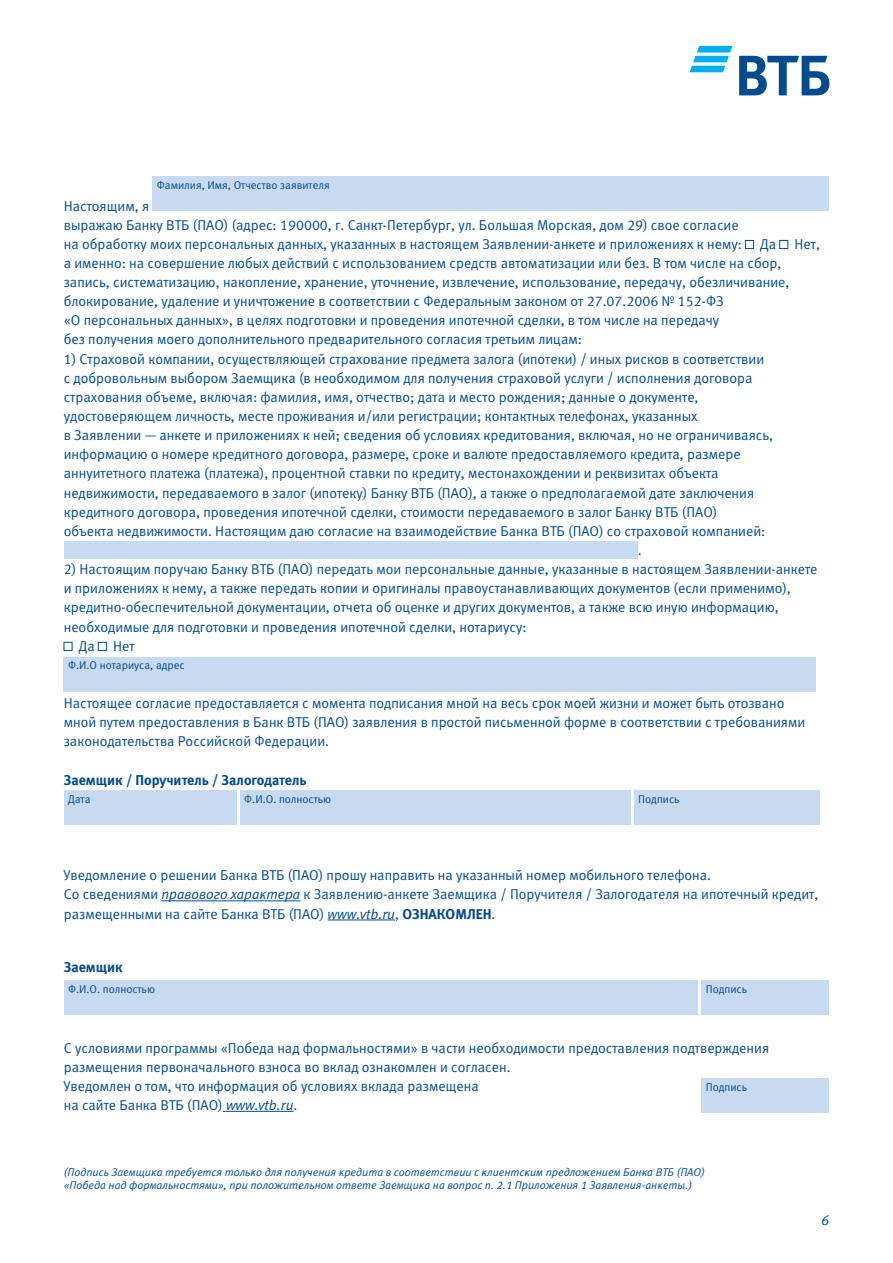
<style>
.page{position:relative;width:893px;height:1263px;background:#fff}
.page>*{position:absolute;margin:0;border:0;box-sizing:border-box;transform-origin:0 0}
.t1{font:14.25px/19.2px "Meta Normal Cyr LF";color:#004b8d}
.t2{font:14.25px "Meta Bold Cyr LF";color:#004b8d}
.t3{font:italic 14.25px "Meta Normal Cyr LF";color:#004b8d}
.t4{font:italic 11.25px/13.5px "Meta Normal Cyr LF";color:#004b8d}
.t5{font:11.25px "Meta Normal Cyr LF";color:#004b8d}
.s1{font-style:italic}
.s2{font-family:"Meta Bold Cyr LF"}
</style>
<div class="page">
<svg style="left:690px;top:46px;width:42px;height:26px"></svg>
<svg style="left:739px;top:56px;width:90px;height:39px"></svg>
<hr style="left:161px;top:900px;width:139px;height:1px;background:#004b8d">
<hr style="left:328px;top:919px;width:67px;height:1px;background:#004b8d">
<hr style="left:223px;top:1111px;width:70px;height:1px;background:#004b8d">
<div style="left:64px;top:980px;width:633px;height:34px;background:#c7daf0"></div>
<div style="left:702px;top:980px;width:127px;height:34px;background:#c7daf0"></div>
<div style="left:702px;top:1079px;width:127px;height:34px;background:#c7daf0"></div>
<div style="left:153px;top:176px;width:676px;height:34px;background:#c7daf0"></div>
<div style="left:745px;top:240px;width:9px;height:9px;border:1px solid #004b8d"></div>
<div style="left:779px;top:240px;width:9px;height:9px;border:1px solid #004b8d"></div>
<div style="left:64px;top:541px;width:574px;height:17px;background:#c7daf0"></div>
<div style="left:64px;top:642px;width:8px;height:9px;border:1px solid #004b8d"></div>
<div style="left:98px;top:642px;width:9px;height:9px;border:1px solid #004b8d"></div>
<div style="left:64px;top:657px;width:752px;height:34px;background:#c7daf0"></div>
<div style="left:64px;top:791px;width:173px;height:34px;background:#c7daf0"></div>
<div style="left:240px;top:791px;width:391px;height:34px;background:#c7daf0"></div>
<div style="left:634px;top:791px;width:186px;height:34px;background:#c7daf0"></div>
<p class="t5" style="left:157px;top:179px;width:174px">Фамилия, Имя, Отчество заявителя</p>
<p class="t1" style="left:64px;top:215px;width:680px">выражаю Банку ВТБ (ПАО) (адрес: 190000, г. Санкт-Петербург, ул. Большая Морская, дом 29) свое согласие на обработку моих персональных данных, указанных в настоящем Заявлении-анкете и приложениях к нему:</p>
<p class="t1" style="left:64px;top:196px;width:87px">Настоящим, я</p>
<p class="t1" style="left:760px;top:234px;width:17px">Да</p>
<p class="t1" style="left:795px;top:234px;width:27px">Нет,</p>
<p class="t1" style="left:64px;top:253px;width:727px">а именно: на совершение любых действий с использованием средств автоматизации или без. В том числе на сбор, запись, систематизацию, накопление, хранение, уточнение, извлечение, использование, передачу, обезличивание, блокирование, удаление и уничтожение в соответствии с Федеральным законом от 27.07.2006 № 152-ФЗ<br>«О персональных данных», в целях подготовки и проведения ипотечной сделки, в том числе на передачу<br>без получения моего дополнительного предварительного согласия третьим лицам:</p>
<p class="t1" style="left:64px;top:349px;width:702px">1) Страховой компании, осуществляющей страхование предмета залога (ипотеки) / иных рисков в соответствии</p>
<p class="t1" style="left:64px;top:368px;width:690px">с добровольным выбором Заемщика (в необходимом для получения страховой услуги / исполнения договора</p>
<p class="t1" style="left:64px;top:387px;width:636px">страхования объеме, включая: фамилия, имя, отчество; дата и место рождения; данные о документе,</p>
<p class="t1" style="left:64px;top:406px;width:635px">удостоверяющем личность, месте проживания и/или регистрации; контактных телефонах, указанных</p>
<p class="t1" style="left:64px;top:426px;width:711px">в Заявлении — анкете и приложениях к ней; сведения об условиях кредитования, включая, но не ограничиваясь,</p>
<p class="t1" style="left:64px;top:445px;width:678px">информацию о номере кредитного договора, размере, сроке и валюте предоставляемого кредита, размере</p>
<p class="t1" style="left:64px;top:464px;width:656px">аннуитетного платежа (платежа), процентной ставки по кредиту, местонахождении и реквизитах объекта</p>
<p class="t1" style="left:64px;top:483px;width:692px">недвижимости, передаваемого в залог (ипотеку) Банку ВТБ (ПАО), а также о предполагаемой дате заключения</p>
<p class="t1" style="left:64px;top:502px;width:655px">кредитного договора, проведения ипотечной сделки, стоимости передаваемого в залог Банку ВТБ (ПАО)</p>
<p class="t1" style="left:64px;top:521px;width:703px">объекта недвижимости. Настоящим даю согласие на взаимодействие Банка ВТБ (ПАО) со страховой компанией:</p>
<p class="t1" style="left:638px;top:540px;width:5px">.</p>
<p class="t1" style="left:64px;top:559px;width:755px">2) Настоящим поручаю Банку ВТБ (ПАО) передать мои персональные данные, указанные в настоящем Заявлении-анкете</p>
<p class="t1" style="left:64px;top:579px;width:729px">и приложениях к нему, а также передать копии и оригиналы правоустанавливающих документов (если применимо),</p>
<p class="t1" style="left:64px;top:598px;width:717px">кредитно-обеспечительной документации, отчета об оценке и других документов, а также всю иную информацию,</p>
<p class="t1" style="left:64px;top:617px;width:464px">необходимые для подготовки и проведения ипотечной сделки, нотариусу:</p>
<p class="t1" style="left:79px;top:636px;width:17px">Да</p>
<p class="t1" style="left:113px;top:636px;width:23px">Нет</p>
<p class="t5" style="left:68px;top:659px;width:118px">Ф.И.О нотариуса, адрес</p>
<p class="t1" style="left:64px;top:693px;width:743px">Настоящее согласие предоставляется с момента подписания мной на весь срок моей жизни и может быть отозвано мной путем предоставления в Банк ВТБ (ПАО) заявления в простой письменной форме в соответствии с требованиями законодательства Российской Федерации.</p>
<p class="t2" style="left:64px;top:771px;width:244px">Заемщик / Поручитель / Залогодатель</p>
<p class="t5" style="left:68px;top:793px;width:24px">Дата</p>
<p class="t5" style="left:244px;top:793px;width:88px">Ф.И.О. полностью</p>
<p class="t5" style="left:638px;top:793px;width:43px">Подпись</p>
<p class="t1" style="left:64px;top:866px;width:756px">Уведомление о решении Банка ВТБ (ПАО) прошу направить на указанный номер мобильного телефона.<br>Со сведениями <span class="s1">правового характера</span> к Заявлению-анкете Заемщика / Поручителя / Залогодателя на ипотечный кредит, размещенными на сайте Банка ВТБ (ПАО) <span class="s1">www.vtb.ru</span>, <span class="s2">ОЗНАКОМЛЕН</span>.</p>
<p class="t2" style="left:64px;top:958px;width:61px">Заемщик</p>
<p class="t5" style="left:68px;top:982px;width:88px">Ф.И.О. полностью</p>
<p class="t5" style="left:706px;top:982px;width:43px">Подпись</p>
<p class="t1" style="left:64px;top:1038px;width:707px">С условиями программы «Победа над формальностями» в части необходимости предоставления подтверждения размещения первоначального взноса во вклад ознакомлен и согласен.<br>Уведомлен о том, что информация об условиях вклада размещена<br>на сайте Банка ВТБ (ПАО) <span class="s1">www.vtb.ru</span>.</p>
<p class="t5" style="left:706px;top:1081px;width:43px">Подпись</p>
<p class="t4" style="left:64px;top:1165px;width:643px">(Подпись Заемщика требуется только для получения кредита в соответствии с клиентским предложением Банка ВТБ (ПАО) «Победа над формальностями», при положительном ответе Заемщика на вопрос п. 2.1 Приложения 1 Заявления-анкеты.)</p>
<p class="t3" style="left:821px;top:1212px;width:9px">6</p>
</div>
